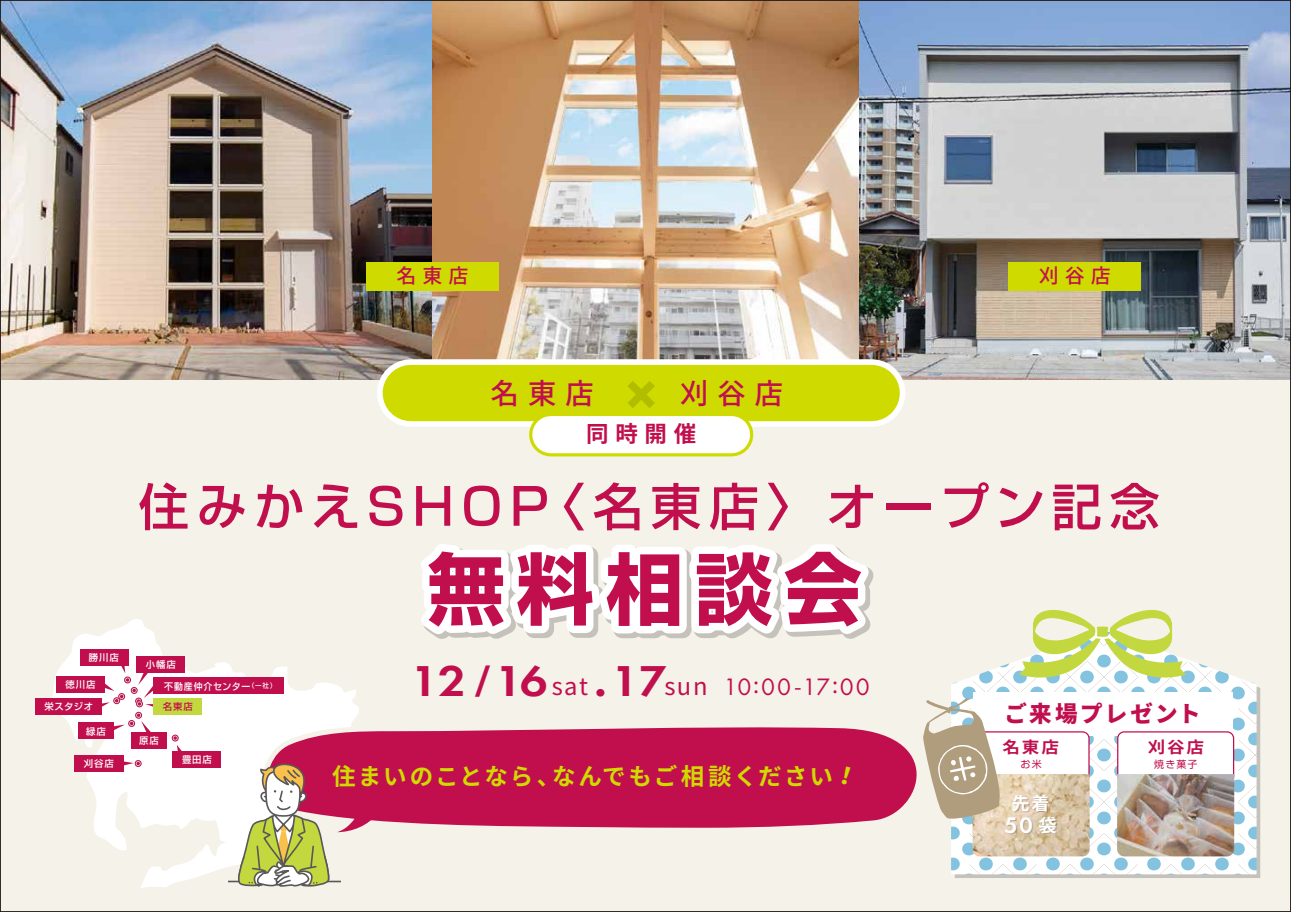
<style>
.page{position:relative;width:1291px;height:912px;background:#fff}
.page>*{position:absolute;margin:0;border:0;box-sizing:border-box;transform-origin:0 0}
.t1{font:700 77.5px "Shin Go Pro";letter-spacing:.15em;color:#c10f4e}
.t2{font:500 50.38px "Shin Go Pro";letter-spacing:.145em;color:#c10f4e}
.t3{font:500 28.75px "Gen Shin Gothic";letter-spacing:.3em;color:#c10f4e}
.t4{font:24.62px "Futura PT";letter-spacing:.04em;color:#c10f4e}
.t5{font:700 23.5px "Gen Shin Gothic";letter-spacing:.08em;color:#cfdb00}
.t6{font:600 23.25px "Futura PT";color:#fff}
.t7{font:800 22.5px "Gen Shin Gothic";letter-spacing:.095em;color:#c10f4e}
.t8{font:700 22.5px "Gen Shin Gothic";color:#c10f4e}
.t9{font:500 20px "Gen Shin Gothic";letter-spacing:.3em;color:#c10f4e}
.t10{font:700 17.88px "Gen Shin Gothic";color:#fff}
.t11{font:700 16px "Gen Shin Gothic";letter-spacing:.1em;color:#c10f4e;scale:1.1 1}
.t12{font:10px "Shin Go Pro";letter-spacing:.12em;color:#c10f4e}
.t13{font:500 9.38px "Shin Go Pro";letter-spacing:.1em;color:#fff}
.t14{font:500 9.38px "Shin Go Pro";letter-spacing:.1em;color:#fff;scale:.95 1}
.t15{font:500 9.38px "Shin Go Pro";color:#c10f4e}
.s1{font-size:6.5px}
.s2{font-weight:600;font-size:44.75px}
.s3{font-family:"Gen Shin Gothic";font-size:23.75px}
.s4{font-family:"Gen Shin Gothic";font-weight:700;font-size:39.62px}
.s5{font-family:"Gen Shin Gothic";font-size:21.75px}
.s6{font-family:"Gen Shin Gothic";font-weight:700;font-size:17.88px}
</style>
<div class="page">
<img style="left:2px;top:2px;width:1286px;height:907px">
<svg style="left:841px;top:766px;width:9px;height:18px"></svg>
<p class="t9" style="left:396px;top:260px;width:74px">名東店</p>
<p class="t9" style="left:1038px;top:260px;width:73px">刈谷店</p>
<p class="t13" style="left:89px;top:649px;width:31px">勝川店</p>
<p class="t13" style="left:66px;top:676px;width:31px">徳川店</p>
<p class="t13" style="left:44px;top:698px;width:50px">栄スタジオ</p>
<p class="t13" style="left:86px;top:723px;width:21px">緑店</p>
<p class="t13" style="left:84px;top:755px;width:31px">刈谷店</p>
<p class="t3" style="left:490px;top:371px;width:105px">名東店</p>
<p class="t3" style="left:679px;top:371px;width:105px">刈谷店</p>
<p class="t8" style="left:586px;top:416px;width:112px">同時開催</p>
<h2 class="t2" style="left:139px;top:465px;width:1022px">住みかえSHOP〈名東店〉 オープン記念</h2>
<p class="t13" style="left:146px;top:656px;width:31px">小幡店</p>
<p class="t15" style="left:163px;top:698px;width:31px">名東店</p>
<p class="t13" style="left:139px;top:732px;width:21px">原店</p>
<p class="t14" style="left:164px;top:678px;width:119px">不動産仲介センター<span class="s1">（一社）</span></p>
<p class="t13" style="left:182px;top:751px;width:31px">豊田店</p>
<h1 class="t1" style="left:427px;top:527px;width:436px">無料相談会</h1>
<p class="t4" style="left:410px;top:671px;width:460px"><span class="s2">12</span> <sup>/</sup><span class="s2">16</span><span class="s3">sat</span> <span class="s4">.</span><span class="s2">17</span><span class="s3">sun</span> 10<span class="s5">:</span>00<span class="s5">-</span>17<span class="s5">:</span>00</p>
<p class="t5" style="left:332px;top:757px;width:502px">住まいのことなら、なんでもご相談ください</p>
<p class="t7" style="left:1004px;top:695px;width:198px">ご来場プレゼント</p>
<p class="t12" style="left:1020px;top:755px;width:23px">お米</p>
<p class="t11" style="left:1002px;top:734px;width:53px">名東店</p>
<p class="t10" style="left:1011px;top:788px;width:39px">先着</p>
<p class="t6" style="left:1004px;top:810px;width:54px">50 <span class="s6">袋</span></p>
<p class="t11" style="left:1147px;top:734px;width:53px">刈谷店</p>
<p class="t12" style="left:1153px;top:755px;width:45px">焼き菓子</p>
</div>
